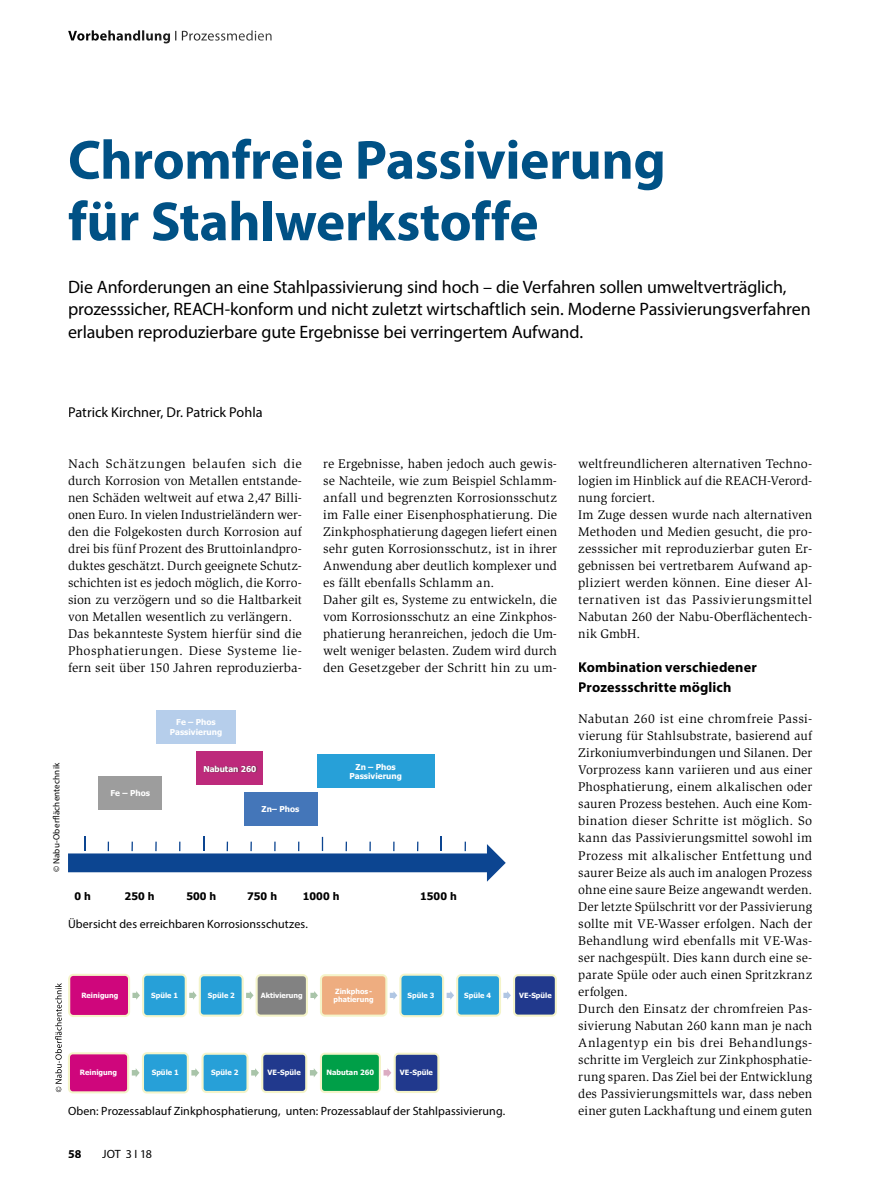
<style>
.page{position:relative;width:893px;height:1187px;background:#fff}
.page>*{position:absolute;margin:0;border:0;box-sizing:border-box;transform-origin:0 0}
.t1{font:700 55.5px/61.5px "Myriad Pro";letter-spacing:-.01em;color:#005185}
.t2{font:18px/22.5px "Myriad Pro";letter-spacing:-.005em;color:#000}
.t3{font:700 14.25px/19.5px "Myriad Pro";letter-spacing:.01em;color:#000}
.t4{font:14.25px "Myriad Pro";color:#000}
.t5{font:12.9px/17px "Slimbach Std";letter-spacing:.005em;color:#000}
.t6{font:12px "Myriad Pro";letter-spacing:.005em;color:#000}
.t7{font:700 12px "Myriad Pro";color:#000}
.t8{font:700 10.5px "Tahoma";letter-spacing:.005em;color:#000}
.t9{font:9px "Myriad Pro";letter-spacing:.015em;color:#000}
.t10{font:700 8.25px/9.8px "Tahoma";color:#fff;text-align:center}
.t11{font:700 7.35px "Tahoma";color:#fff}
.t12{font:700 7.2px/8.1px "Tahoma";color:#fff}
</style>
<div class="page">
<div style="left:69px;top:974px;width:60px;height:41px;background:#cf067c;border-radius:4px"></div>
<div style="left:68px;top:973px;width:62px;height:43px;border:2px solid #f4f4c9;border-radius:4px"></div>
<svg style="left:132px;top:991px;width:8px;height:8px"></svg>
<div style="left:143px;top:974px;width:43px;height:42px;background:#27a0d8;border-radius:4px"></div>
<div style="left:142px;top:973px;width:45px;height:44px;border:2px solid #f4f4c9;border-radius:4px"></div>
<svg style="left:189px;top:991px;width:8px;height:8px"></svg>
<div style="left:200px;top:975px;width:43px;height:40px;background:#27a0d8;border-radius:4px"></div>
<div style="left:199px;top:974px;width:45px;height:42px;border:2px solid #f4f4c9;border-radius:4px"></div>
<svg style="left:246px;top:991px;width:8px;height:8px"></svg>
<div style="left:257px;top:975px;width:50px;height:40px;background:#828282;border-radius:4px"></div>
<div style="left:256px;top:974px;width:52px;height:42px;border:2px solid #f4f4c9;border-radius:4px"></div>
<svg style="left:310px;top:991px;width:8px;height:8px"></svg>
<div style="left:321px;top:975px;width:65px;height:40px;background:#eead80;border-radius:4px"></div>
<div style="left:320px;top:974px;width:67px;height:42px;border:2px solid #f4f4c9;border-radius:4px"></div>
<svg style="left:390px;top:991px;width:7px;height:8px"></svg>
<div style="left:400px;top:974px;width:43px;height:42px;background:#27a0d8;border-radius:4px"></div>
<div style="left:399px;top:973px;width:45px;height:44px;border:2px solid #f4f4c9;border-radius:4px"></div>
<svg style="left:447px;top:991px;width:7px;height:8px"></svg>
<div style="left:457px;top:975px;width:43px;height:40px;background:#27a0d8;border-radius:4px"></div>
<div style="left:456px;top:974px;width:45px;height:42px;border:2px solid #f4f4c9;border-radius:4px"></div>
<svg style="left:503px;top:991px;width:8px;height:8px"></svg>
<div style="left:514px;top:975px;width:42px;height:40px;background:#21398d;border-radius:4px"></div>
<div style="left:513px;top:974px;width:44px;height:42px;border:2px solid #f4f4c9;border-radius:4px"></div>
<div style="left:69px;top:1053px;width:59px;height:39px;background:#cf067c;border-radius:4px"></div>
<div style="left:68px;top:1052px;width:61px;height:41px;border:2px solid #f4f4c9;border-radius:4px"></div>
<svg style="left:132px;top:1068px;width:8px;height:9px"></svg>
<div style="left:143px;top:1053px;width:45px;height:39px;background:#27a0d8;border-radius:4px"></div>
<div style="left:142px;top:1052px;width:47px;height:41px;border:2px solid #f4f4c9;border-radius:4px"></div>
<svg style="left:191px;top:1068px;width:8px;height:9px"></svg>
<div style="left:203px;top:1053px;width:45px;height:38px;background:#27a0d8;border-radius:4px"></div>
<div style="left:202px;top:1052px;width:47px;height:40px;border:2px solid #f4f4c9;border-radius:4px"></div>
<svg style="left:251px;top:1068px;width:8px;height:9px"></svg>
<div style="left:262px;top:1053px;width:44px;height:38px;background:#21398d;border-radius:4px"></div>
<div style="left:261px;top:1052px;width:46px;height:40px;border:2px solid #f4f4c9;border-radius:4px"></div>
<svg style="left:310px;top:1068px;width:8px;height:9px"></svg>
<div style="left:321px;top:1053px;width:59px;height:38px;background:#009f48;border-radius:4px"></div>
<div style="left:320px;top:1052px;width:61px;height:40px;border:2px solid #f4f4c9;border-radius:4px"></div>
<svg style="left:384px;top:1068px;width:7px;height:9px"></svg>
<div style="left:395px;top:1053px;width:43px;height:38px;background:#21398d;border-radius:4px"></div>
<div style="left:394px;top:1052px;width:45px;height:40px;border:2px solid #f4f4c9;border-radius:4px"></div>
<svg style="left:55px;top:983px;width:7px;height:108px"></svg>
<div style="left:99px;top:776px;width:63px;height:33px;background:#9d9d9d"></div>
<div style="left:156px;top:710px;width:80px;height:33px;background:#b6ceeb"></div>
<div style="left:244px;top:792px;width:73px;height:33px;background:#4476b9"></div>
<div style="left:317px;top:754px;width:117px;height:33px;background:#27a0d8"></div>
<svg style="left:68px;top:836px;width:438px;height:45px"></svg>
<div style="left:196px;top:751px;width:67px;height:33px;background:#bd2a7b"></div>
<img style="left:204px;top:765px;width:54px;height:8px">
<img style="left:68px;top:30px;width:102px;height:13px">
<img style="left:175px;top:30px;width:97px;height:11px">
<h1 class="t1" style="left:68px;top:127px;width:599px">Chromfreie Passivierung für Stahlwerkstoffe</h1>
<p class="t2" style="left:68px;top:275px;width:744px">Die Anforderungen an eine Stahlpassivierung sind hoch – die Verfahren sollen umweltverträglich, prozesssicher, REACH-konform und nicht zuletzt wirtschaftlich sein. Moderne Passivierungsverfahren erlauben reproduzierbare gute Ergebnisse bei verringertem Aufwand.</p>
<p class="t9" style="left:51px;top:872px;width:111px;rotate:-90deg">© Nabu-Ober ächentechnik</p>
<p class="t4" style="left:68px;top:403px;width:196px">Patrick Kirchner, Dr. Patrick Pohla</p>
<p class="t5" style="left:68px;top:455px;width:235px">Nach Schätzungen belaufen sich die durch Korrosion von Metallen entstande&shy;nen Schäden weltweit auf etwa 2,47 Billi&shy;onen Euro. In vielen Industrieländern wer&shy;den die Folgekosten durch Korrosion auf drei bis fünf Prozent des Bruttoinlandpro&shy;duktes geschätzt. Durch geeignete Schutz&shy;schichten ist es jedoch möglich, die Korro&shy;sion zu verzögern und so die Haltbarkeit von Metallen wesentlich zu verlängern.<br>Das bekannteste System hierfür sind die Phosphatierungen. Diese Systeme lie&shy;fern seit über 150 Jahren reproduzierba-</p>
<p class="t5" style="left:323px;top:455px;width:235px">re Ergebnisse, haben jedoch auch gewis&shy;se Nachteile, wie zum Beispiel Schlamm&shy;anfall und begrenzten Korrosionsschutz im Falle einer Eisenphosphatierung. Die Zinkphosphatierung dagegen liefert einen sehr guten Korrosionsschutz, ist in ihrer Anwendung aber deutlich komplexer und es fällt ebenfalls Schlamm an.<br>Daher gilt es, Systeme zu entwickeln, die vom Korrosionsschutz an eine Zinkphos&shy;phatierung heranreichen, jedoch die Um&shy;welt weniger belasten. Zudem wird durch den Gesetzgeber der Schritt hin zu um-</p>
<p class="t5" style="left:578px;top:455px;width:235px">weltfreundlicheren alternativen Techno&shy;logien im Hinblick auf die REACH-Verord&shy;nung forciert.<br>Im Zuge dessen wurde nach alternativen Methoden und Medien gesucht, die pro&shy;zesssicher mit reproduzierbar guten Er&shy;gebnissen bei vertretbarem Aufwand ap&shy;pliziert werden können. Eine dieser Al&shy;ternativen ist das Passivierungsmittel Nabutan 260 der Nabu-Oberflächentech&shy;nik GmbH.</p>
<p class="t3" style="left:578px;top:657px;width:180px">Kombination verschiedener<br>Prozessschritte möglich</p>
<p class="t5" style="left:578px;top:710px;width:235px">Nabutan 260 ist eine chromfreie Passi&shy;vierung für Stahlsubstrate, basierend auf Zirkoniumverbindungen und Silanen. Der Vorprozess kann variieren und aus einer Phosphatierung, einem alkalischen oder sauren Prozess bestehen. Auch eine Kom&shy;bination dieser Schritte ist möglich. So kann das Passivierungsmittel sowohl im Prozess mit alkalischer Entfettung und saurer Beize als auch im analogen Prozess ohne eine saure Beize angewandt werden.<br>Der letzte Spülschritt vor der Passivierung sollte mit VE-Wasser erfolgen. Nach der Behandlung wird ebenfalls mit VE-Was&shy;ser nachgespült. Dies kann durch eine se&shy;parate Spüle oder auch einen Spritzkranz erfolgen.<br>Durch den Einsatz der chromfreien Pas&shy;sivierung Nabutan 260 kann man je nach Anlagentyp ein bis drei Behandlungs&shy;schritte im Vergleich zur Zinkphosphatie&shy;rung sparen. Das Ziel bei der Entwicklung des Passivierungsmittels war, dass neben einer guten Lackhaftung und einem guten</p>
<p class="t10" style="left:170px;top:716px;width:54px">Fe – Phos<br>Passivierung</p>
<p class="t10" style="left:349px;top:761px;width:54px">Zn – Phos<br>Passivierung</p>
<p class="t10" style="left:203px;top:763px;width:55px">Nabutan 260</p>
<p class="t10" style="left:110px;top:787px;width:41px">Fe – Phos</p>
<p class="t10" style="left:262px;top:803px;width:39px">Zn– Phos</p>
<p class="t8" style="left:74px;top:889px;width:18px">0 h</p>
<p class="t8" style="left:125px;top:889px;width:31px">250 h</p>
<p class="t8" style="left:186px;top:889px;width:31px">500 h</p>
<p class="t8" style="left:420px;top:889px;width:38px">1500 h</p>
<p class="t8" style="left:247px;top:889px;width:31px">750 h</p>
<p class="t8" style="left:303px;top:889px;width:38px">1000 h</p>
<p class="t6" style="left:68px;top:916px;width:241px">Übersicht des erreichbaren Korrosionsschutzes.</p>
<p class="t12" style="left:81px;top:990px;width:38px">Reinigung</p>
<p class="t12" style="left:151px;top:990px;width:28px">Spüle 1</p>
<p class="t12" style="left:208px;top:990px;width:28px">Spüle 2</p>
<p class="t12" style="left:261px;top:990px;width:44px">Aktivierung</p>
<p class="t12" style="left:334px;top:986px;width:42px">Zinkphos&shy;phatierung</p>
<p class="t12" style="left:408px;top:990px;width:28px">Spüle 3</p>
<p class="t12" style="left:464px;top:990px;width:28px">Spüle 4</p>
<p class="t12" style="left:519px;top:990px;width:34px">VE-Spüle</p>
<p class="t11" style="left:80px;top:1067px;width:39px">Reinigung</p>
<p class="t11" style="left:152px;top:1067px;width:29px">Spüle 1</p>
<p class="t11" style="left:211px;top:1067px;width:29px">Spüle 2</p>
<p class="t11" style="left:268px;top:1067px;width:35px">VE-Spüle</p>
<p class="t11" style="left:327px;top:1067px;width:49px">Nabutan 260</p>
<p class="t11" style="left:400px;top:1067px;width:35px">VE-Spüle</p>
<p class="t6" style="left:68px;top:1103px;width:439px">Oben: Prozessablauf Zinkphosphatierung, unten: Prozessablauf der Stahlpassivierung.</p>
<p class="t7" style="left:68px;top:1145px;width:15px">58</p>
<p class="t6" style="left:102px;top:1146px;width:51px">JOT 3 I 18</p>
</div>
